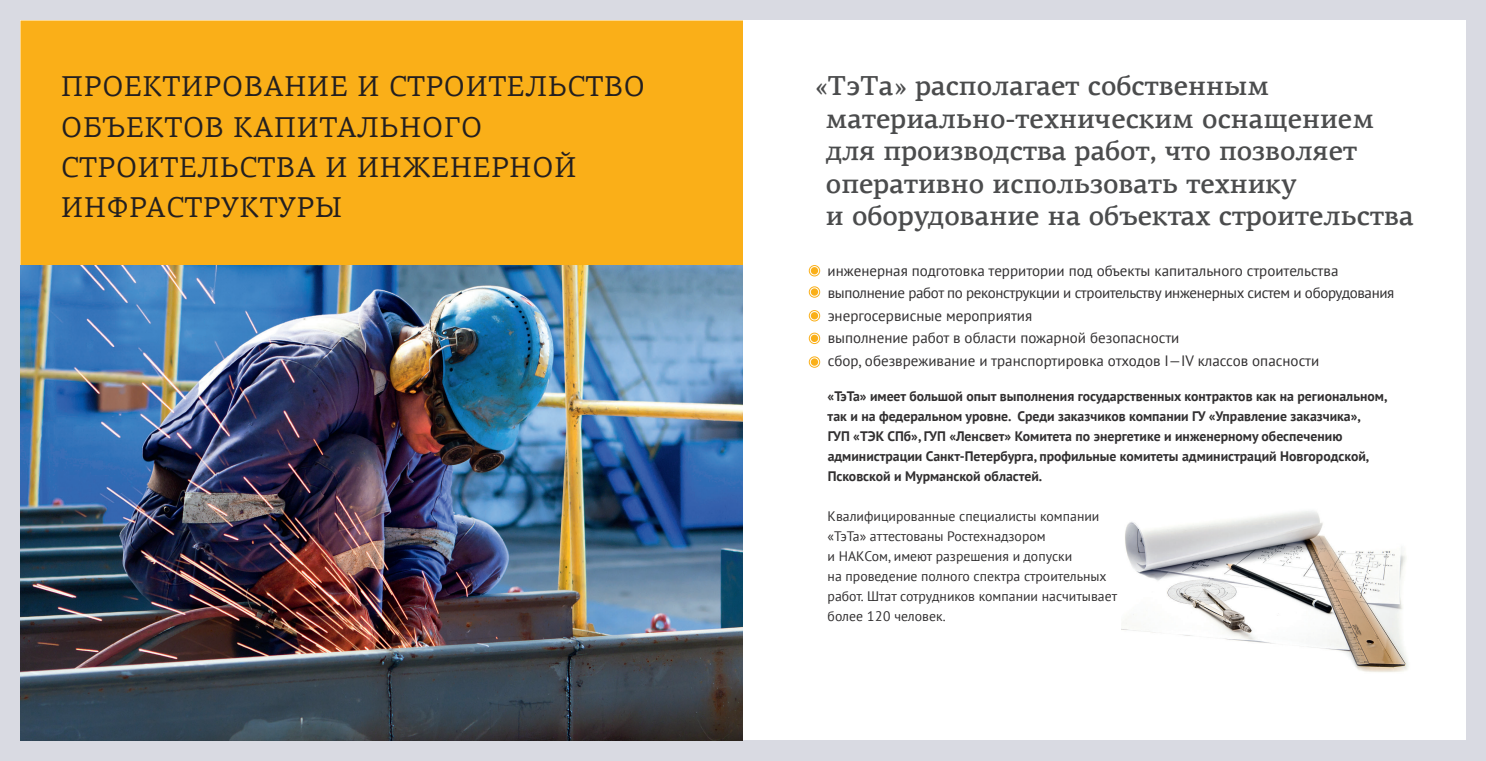
<style>
.page{position:relative;width:1486px;height:761px;background:#fff}
.page>*{position:absolute;margin:0;border:0;box-sizing:border-box;transform-origin:0 0}
.t1{font:28.75px/40px "PF Agora Serif Pro";letter-spacing:.03em;color:#231f20}
.t2{font:500 27.5px/32.5px "PF Agora Serif Pro";color:#4b4c4d}
.t3{font:15px/22.5px "PT Sans";color:#312f30}
.t4{font:700 13.75px/20px "PT Sans";color:#312f30}
.t5{font:13.75px/20px "PT Sans";color:#312f30}
</style>
<div class="page">
<div style="left:0;top:0;width:743px;height:760px;background:#d9dae2"></div>
<div style="left:20px;top:20px;width:723px;height:245px;background:#faaf18"></div>
<img style="left:20px;top:265px;width:723px;height:475px">
<div style="left:743px;top:0;width:743px;height:760px;background:#d9dae2"></div>
<div style="left:743px;top:20px;width:722px;height:719px;background:#fff"></div>
<div style="left:811px;top:312px;width:7px;height:7px;background:#faaf18;border-radius:50%"></div>
<div style="left:809px;top:310px;width:11px;height:11px;border:1px solid #faaf18;border-radius:50%"></div>
<div style="left:811px;top:358px;width:7px;height:7px;background:#faaf18;border-radius:50%"></div>
<div style="left:809px;top:356px;width:11px;height:11px;border:1px solid #faaf18;border-radius:50%"></div>
<div style="left:811px;top:267px;width:7px;height:7px;background:#faaf18;border-radius:50%"></div>
<div style="left:809px;top:265px;width:11px;height:11px;border:1px solid #faaf18;border-radius:50%"></div>
<div style="left:811px;top:288px;width:7px;height:7px;background:#faaf18;border-radius:50%"></div>
<div style="left:809px;top:286px;width:11px;height:11px;border:1px solid #faaf18;border-radius:50%"></div>
<div style="left:811px;top:334px;width:7px;height:8px;background:#faaf18;border-radius:50%"></div>
<div style="left:809px;top:333px;width:11px;height:11px;border:1px solid #faaf18;border-radius:50%"></div>
<img style="left:1122px;top:511px;width:286px;height:161px">
<h1 class="t1" style="left:61px;top:67px;width:585px">ПРОЕКТИРОВАНИЕ И СТРОИТЕЛЬСТВО<br>ОБЪЕКТОВ КАПИТАЛЬНОГО<br>СТРОИТЕЛЬСТВА И ИНЖЕНЕРНОЙ<br>ИНФРАСТРУКТУРЫ</h1>
<h2 class="t2" style="left:826px;top:70px;width:589px;text-indent:-11px">«ТэТа» располагает собственным материально-техническим оснащением для производства работ, что позволяет оперативно использовать технику<br>и оборудование на объектах строительства</h2>
<p class="t3" style="left:828px;top:259px;width:568px">инженерная подготовка территории под объекты капитального строительства выполнение работ по реконструкции и строительству инженерных систем и оборудования энергосервисные мероприятия<br>выполнение работ в области пожарной безопасности<br>сбор, обезвреживание и транспортировка отходов I—IV классов опасности</p>
<p class="t4" style="left:828px;top:385px;width:561px">«ТэТа» имеет большой опыт выполнения государственных контрактов как на региональном, так и на федеральном уровне. Среди заказчиков компании ГУ «Управление заказчика»,<br>ГУП «ТЭК СПб», ГУП «Ленсвет» Комитета по энергетике и инженерному обеспечению администрации Санкт-Петербурга, профильные комитеты администраций Новгородской, Псковской и Мурманской областей.</p>
<p class="t5" style="left:828px;top:505px;width:291px">Квалифицированные специалисты компании «ТэТа» аттестованы Ростехнадзором<br>и НАКСом, имеют разрешения и допуски<br>на проведение полного спектра строительных работ. Штат сотрудников компании насчитывает более 120 человек.</p>
</div>
